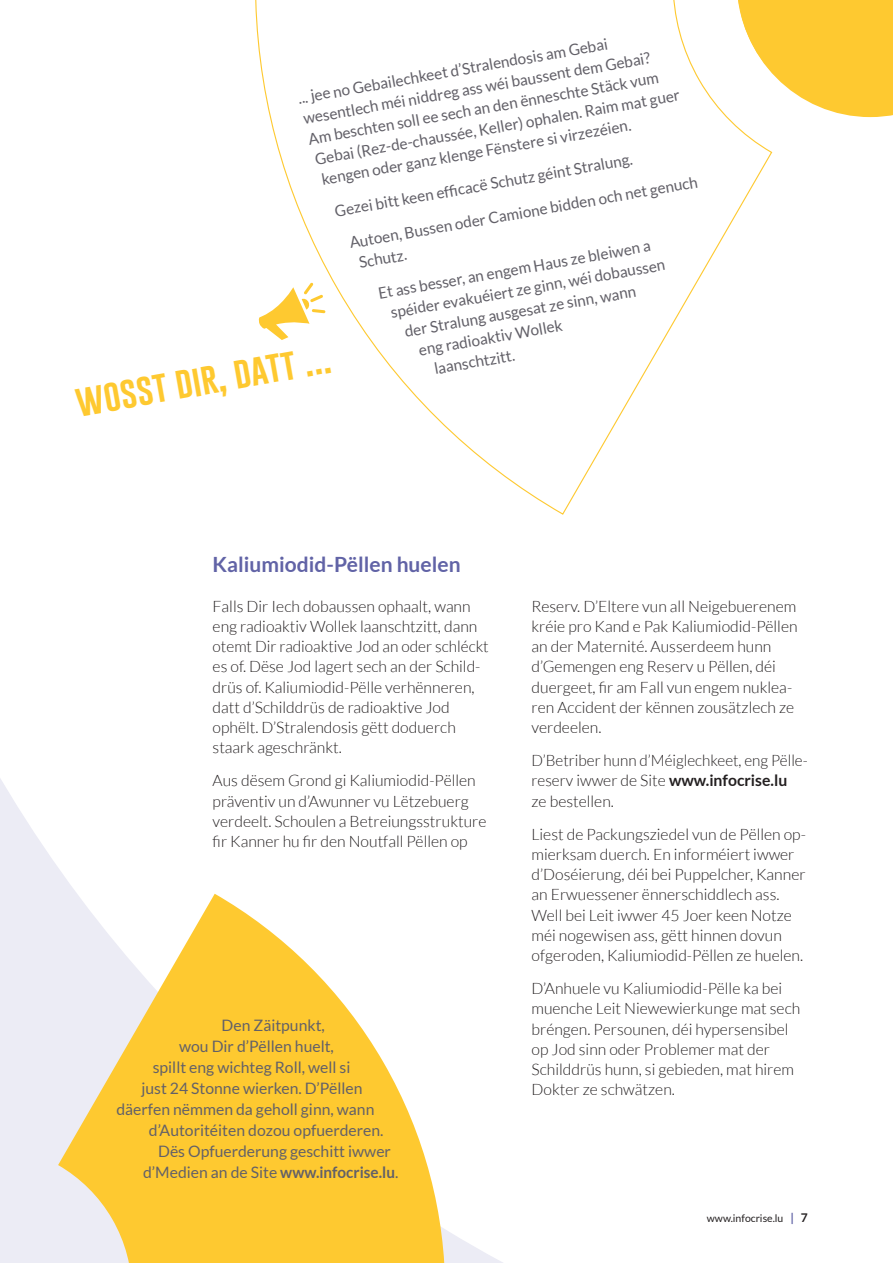
<style>
.page{position:relative;width:893px;height:1263px;background:#fff}
.page>*{position:absolute;margin:0;border:0;box-sizing:border-box;transform-origin:0 0}
.t1{font:33px "Gobold";color:#fec930}
.t2{font:700 21px "Lato";color:#6163a6}
.t3{font:300 15.75px/20.2px "Lato";color:#231f20}
.t4{font:15.75px/33.8px "Lato";color:#626068}
.t5{font:10.5px "Lato";color:#231f20}
.s1{font-weight:700}
.s2{font-weight:700;font-size:12px;color:#6163a6}
.s3{font-weight:700;font-size:12px}
</style>
<div class="page">
<svg style="left:0;top:778px;width:503px;height:485px"></svg>
<svg style="left:255px;top:0;width:617px;height:515px"></svg>
<svg style="left:737px;top:0;width:156px;height:117px"></svg>
<svg style="left:58px;top:894px;width:387px;height:369px;fill:#fec930"></svg>
<svg style="left:258px;top:283px;width:67px;height:57px"></svg>
<p class="t4" style="left:295px;top:81px;width:316px;rotate:-10deg">... jee no Gebailechkeet d’Stralendosis am Gebai</p>
<p class="t4" style="left:300px;top:102px;width:354px;rotate:-10deg">wesentlech méi niddreg ass wéi baussent dem Gebai?</p>
<p class="t4" style="left:306px;top:122px;width:357px;rotate:-10deg">Am beschten soll ee sech an den ënneschte Stäck vum</p>
<p class="t4" style="left:312px;top:142px;width:372px;rotate:-10deg">Gebai (Rez-de-chaussée, Keller) ophalen. Raim mat guer</p>
<p class="t4" style="left:319px;top:163px;width:315px;rotate:-10deg">kengen oder ganz klenge Fënstere si virzezéien.</p>
<p class="t4" style="left:341px;top:193px;width:355px;text-indent:-9px;rotate:-10deg">Gezei bitt keen effi cacë Schutz géint Stralung.<br>Autoen, Bussen oder Camione bidden och net genuch</p>
<p class="t4" style="left:370px;top:243px;width:278px;text-indent:-14px;rotate:-10deg">Schutz.<br>Et ass besser, an engem Haus ze bleiwen a</p>
<p class="t4" style="left:388px;top:296px;width:280px;rotate:-10deg">spéider evakuéiert ze ginn, wéi dobaussen</p>
<p class="t4" style="left:402px;top:315px;width:236px;rotate:-10deg">der Stralung ausgesat ze sinn, wann</p>
<p class="t4" style="left:416px;top:333px;width:147px;rotate:-10deg">eng radioaktiv Wollek</p>
<p class="t4" style="left:431px;top:352px;width:83px;rotate:-10deg">laanschtzitt.</p>
<h1 class="t1" style="left:72px;top:381px;width:260px;rotate:-10deg">wosst dir, datt ...</h1>
<h2 class="t2" style="left:213px;top:552px;width:249px">Kaliumiodid-Pëllen huelen</h2>
<p class="t3" style="left:213px;top:596px;width:278px">Falls Dir Iech dobaussen ophaalt, wann eng radioaktiv Wollek laanschtzitt, dann otemt Dir radioaktive Jod an oder schléckt es of. Dëse Jod lagert sech an der Schild&shy;drüs of. Kaliumiodid-Pëlle verhënneren, datt d’Schilddrüs de radioaktive Jod ophëlt. D’Stralendosis gëtt doduerch staark ageschränkt.</p>
<p class="t3" style="left:213px;top:771px;width:275px">Aus dësem Grond gi Kaliumiodid-Pëllen präventiv un d’Awunner vu Lëtzebuerg verdeelt. Schoulen a Betreiungsstrukture fir Kanner hu fir den Noutfall Pëllen op</p>
<p class="t4" style="left:222px;top:1008px;width:105px">Den Zäitpunkt,</p>
<p class="t4" style="left:179px;top:1029px;width:156px">wou Dir d’Pëllen huelt,</p>
<p class="t4" style="left:153px;top:1050px;width:199px">spillt eng wichteg Roll, well si</p>
<p class="t4" style="left:141px;top:1071px;width:223px">just 24 Stonne wierken. D’Pëllen</p>
<p class="t4" style="left:116px;top:1092px;width:259px">däerfen nëmmen da geholl ginn, wann</p>
<p class="t4" style="left:149px;top:1113px;width:236px">d’Autoritéiten dozou opfuerderen.</p>
<p class="t4" style="left:158px;top:1134px;width:234px">Dës Opfuerderung geschitt iwwer</p>
<p class="t4" style="left:143px;top:1155px;width:257px">d’Medien an de Site <span class="s1">www.infocrise.lu</span>.</p>
<p class="t3" style="left:531px;top:596px;width:268px">Reserv. D’Eltere vun all Neigebuerenem kréie pro Kand e Pak Kaliumiodid-Pëllen an der Maternité. Ausserdeem hunn d’Gemengen eng Reserv u Pëllen, déi duergeet, fir am Fall vun engem nuklea&shy;ren Accident der kënnen zousätzlech ze verdeelen.</p>
<p class="t3" style="left:531px;top:750px;width:278px">D’Betriber hunn d’Méiglechkeet, eng Pëlle&shy;reserv iwwer de Site <span class="s1">www.infocrise.lu<br></span>ze bestellen.</p>
<p class="t3" style="left:531px;top:824px;width:276px">Liest de Packungsziedel vun de Pëllen op&shy;mierksam duerch. En informéiert iwwer d’Doséierung, déi bei Puppelcher, Kanner an Erwuessener ënnerschiddlech ass.<br>Well bei Leit iwwer 45 Joer keen Notze méi nogewisen ass, gëtt hinnen dovun ofgeroden, Kaliumiodid-Pëllen ze huelen.</p>
<p class="t3" style="left:531px;top:978px;width:270px">D’Anhuele vu Kaliumiodid-Pëlle ka bei muenche Leit Niewewierkunge mat sech bréngen. Persounen, déi hypersensibel op Jod sinn oder Problemer mat der Schilddrüs hunn, si gebieden, mat hirem Dokter ze schwätzen.</p>
<p class="t5" style="left:707px;top:1212px;width:103px">www.infocrise.lu <span class="s2">|</span> <span class="s3">7</span></p>
</div>
